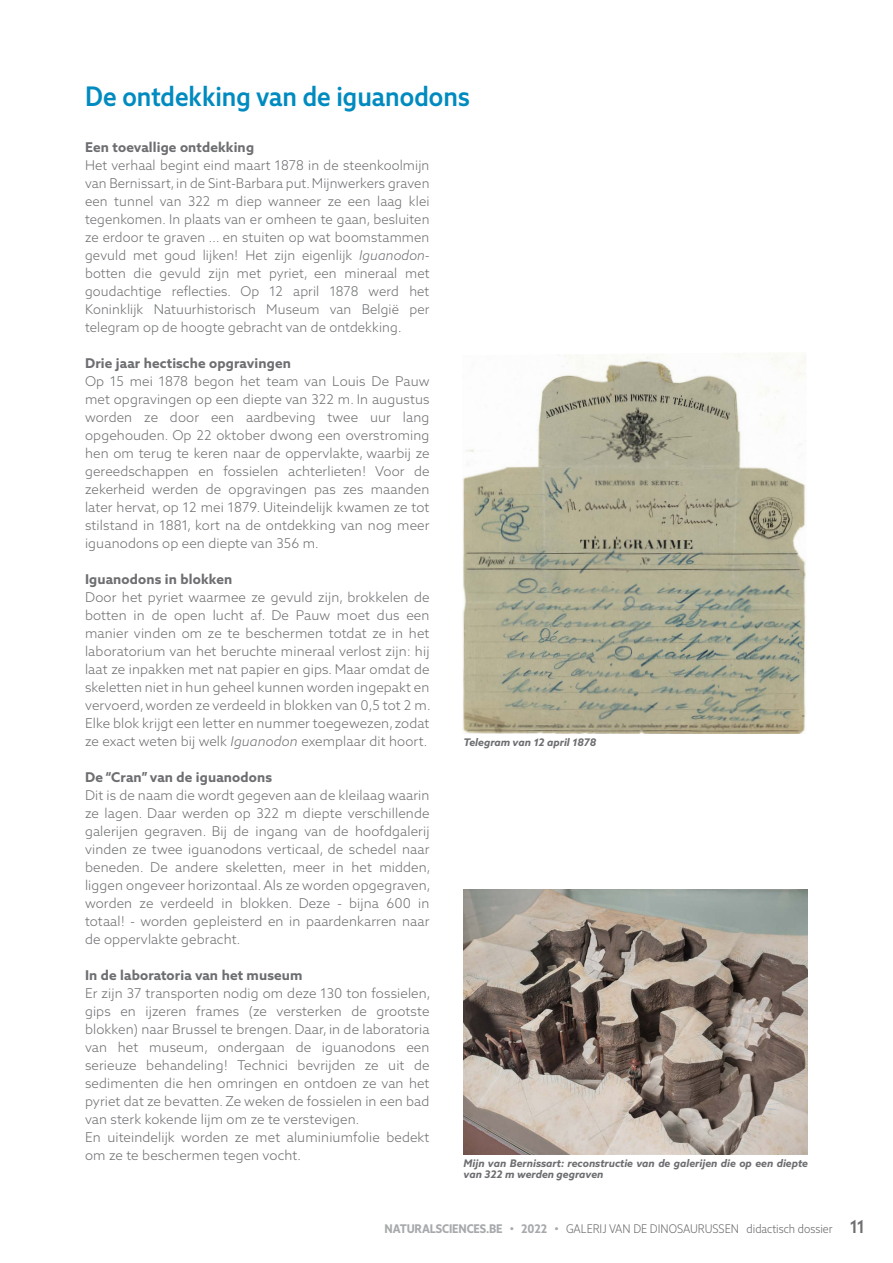
<style>
.page{position:relative;width:893px;height:1263px;background:#fff}
.page>*{position:absolute;margin:0;border:0;box-sizing:border-box;transform-origin:0 0}
.t1{font:500 27px "Azo Sans 2 Narrow";color:#008bc0}
.t2{font:300 13.5px/18px "Azo Sans 2";letter-spacing:.01em;color:#6d6e71;text-align:justify}
.t3{font:700 13.5px "Azo Sans 2";letter-spacing:.01em;color:#6d6e71}
.t4{font:300 12px "Azo Sans 2 Narrow";color:#6d6e71}
.t5{font:italic 700 10.5px/10.5px "Azo Sans 2";color:#6d6e71}
.s1{font-style:italic}
.s2{font-weight:700;color:#a7a9ac}
.s3{font-weight:500;font-size:18px}
</style>
<div class="page">
<img style="left:463px;top:353px;width:343px;height:381px">
<img style="left:463px;top:890px;width:345px;height:264px">
<h1 class="t1" style="left:85px;top:80px;width:386px">De ontdekking van de iguanodons</h1>
<p class="t3" style="left:85px;top:139px;width:171px">Een toevallige ontdekking</p>
<p class="t2" style="left:85px;top:157px;width:346px">Het verhaal begint eind maart 1878 in de steenkoolmijn van Bernissart, in de Sint-Barbara put. Mijnwerkers graven een tunnel van 322 m diep wanneer ze een laag klei tegenkomen. In plaats van er omheen te gaan, besluiten ze erdoor te graven ... en stuiten op wat boomstammen gevuld met goud lijken! Het zijn eigenlijk <span class="s1">Iguanodon&shy;</span>botten die gevuld zijn met pyriet, een mineraal met goudachtige reflecties. Op 12 april 1878 werd het Koninklijk Natuurhistorisch Museum van België per telegram op de hoogte gebracht van de ontdekking.</p>
<p class="t3" style="left:85px;top:355px;width:207px">Drie jaar hectische opgravingen</p>
<p class="t2" style="left:85px;top:373px;width:346px">Op 15 mei 1878 begon het team van Louis De Pauw met opgravingen op een diepte van 322 m. In augustus worden ze door een aardbeving twee uur lang opgehouden. Op 22 oktober dwong een overstroming hen om terug te keren naar de oppervlakte, waarbij ze gereedschappen en fossielen achterlieten! Voor de zekerheid werden de opgravingen pas zes maanden later hervat, op 12 mei 1879. Uiteindelijk kwamen ze tot stilstand in 1881, kort na de ontdekking van nog meer iguanodons op een diepte van 356 m.</p>
<p class="t3" style="left:85px;top:571px;width:149px">Iguanodons in blokken</p>
<p class="t2" style="left:85px;top:588px;width:347px">Door het pyriet waarmee ze gevuld zijn, brokkelen de botten in de open lucht af. De Pauw moet dus een manier vinden om ze te beschermen totdat ze in het laboratorium van het beruchte mineraal verlost zijn: hij laat ze inpakken met nat papier en gips. Maar omdat de skeletten niet in hun geheel kunnen worden ingepakt en vervoerd, worden ze verdeeld in blokken van 0,5 tot 2 m.<br>Elke blok krijgt een letter en nummer toegewezen, zodat ze exact weten bij welk <span class="s1">Iguanodon</span> exemplaar dit hoort.</p>
<p class="t3" style="left:85px;top:769px;width:189px">De “Cran” van de iguanodons</p>
<p class="t2" style="left:85px;top:786px;width:347px">Dit is de naam die wordt gegeven aan de kleilaag waarin ze lagen. Daar werden op 322 m diepte verschillende galerijen gegraven. Bij de ingang van de hoofdgalerij vinden ze twee iguanodons verticaal, de schedel naar beneden. De andere skeletten, meer in het midden, liggen ongeveer horizontaal. Als ze worden opgegraven, worden ze verdeeld in blokken. Deze - bijna 600 in totaal! - worden gepleisterd en in paardenkarren naar de oppervlakte gebracht.</p>
<p class="t3" style="left:85px;top:967px;width:219px">In de laboratoria van het museum</p>
<p class="t2" style="left:85px;top:984px;width:347px;text-align:left">Er zijn 37 transporten nodig om deze 130 ton fossielen, gips en ijzeren frames (ze versterken de grootste blokken) naar Brussel te brengen. Daar, in de laboratoria van het museum, ondergaan de iguanodons een serieuze behandeling! Technici bevrijden ze uit de sedimenten die hen omringen en ontdoen ze van het pyriet dat ze bevatten. Ze weken de fossielen in een bad van sterk kokende lijm om ze te verstevigen.<br>En uiteindelijk worden ze met aluminiumfolie bedekt om ze te beschermen tegen vocht.</p>
<p class="t5" style="left:463px;top:737px;width:134px">Telegram van 12 april 1878</p>
<p class="t5" style="left:463px;top:1158px;width:346px">Mijn van Bernissart: reconstructie van de galerijen die op een diepte van 322 m werden gegraven</p>
<p class="t4" style="left:385px;top:1221px;width:481px"><span class="s2">NATURALSCIENCES.BE • 2022 •</span> GALERIJ VAN DE DINOSAURUSSEN didactisch dossier <span class="s3">11</span></p>
</div>
